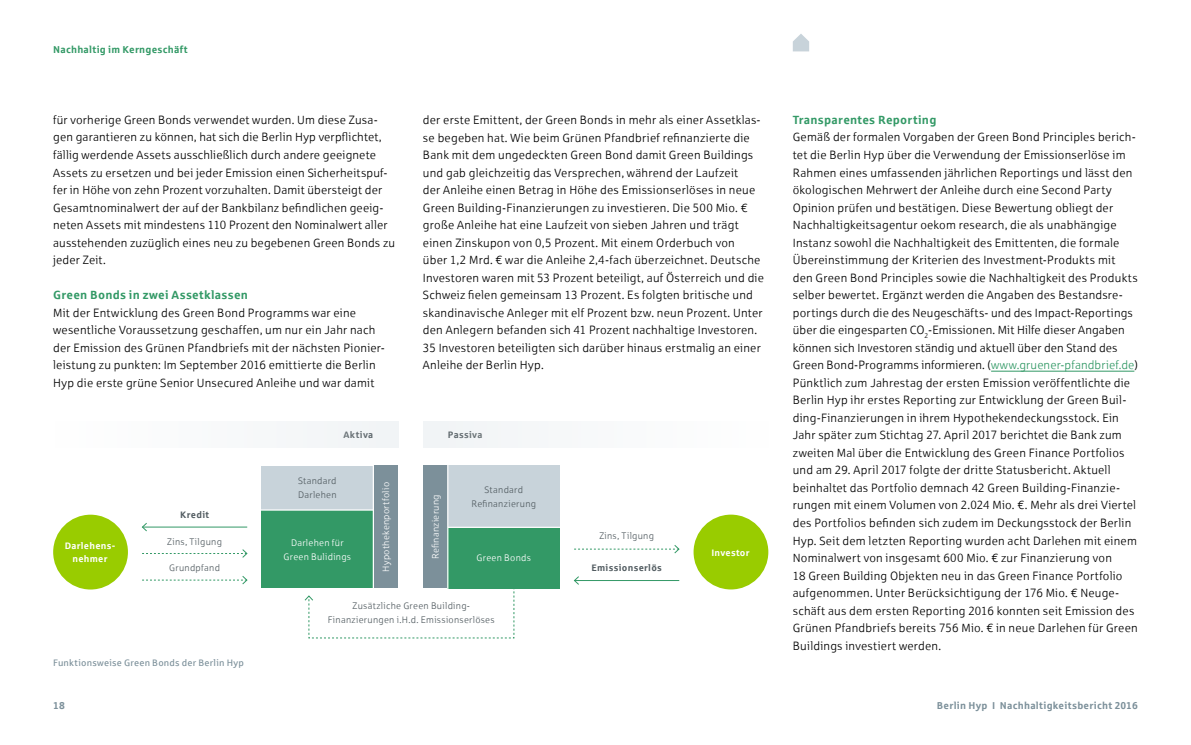
<style>
.page{position:relative;width:1191px;height:745px;background:#fff}
.page>*{position:absolute;margin:0;border:0;box-sizing:border-box;transform-origin:0 0}
.t1{font:11.88px/17.5px "Sparkasse Lt";letter-spacing:.015em;color:#000}
.t2{font:700 11.88px "Sparkasse Rg";letter-spacing:.02em;color:#396}
.t3{font:700 10px "Sparkasse Rg";letter-spacing:.025em;color:#7c909a}
.t4{font:700 10px "Sparkasse Rg";letter-spacing:.025em;color:#396}
.t5{font:9.38px/13.8px "Sparkasse Lt";letter-spacing:.03em;color:#525c61;text-align:center}
.t6{font:9.38px/13.8px "Sparkasse Lt";letter-spacing:.03em;color:#fff;text-align:center}
.t7{font:9.38px "Sparkasse Rg";letter-spacing:.025em;color:#7c909a}
.t8{font:700 9.38px "Sparkasse Rg";letter-spacing:.03em;color:#525c61}
.t9{font:700 9.38px/13.8px "Sparkasse Rg";letter-spacing:.03em;color:#fff;text-align:center}
.s1{color:#396}
</style>
<div class="page">
<svg style="left:793px;top:34px;width:16px;height:17px"></svg>
<hr style="left:991px;top:370px;width:143px;height:1px;background:#396">
<div style="left:261px;top:465px;width:112px;height:44px;background:#c8d3da"></div>
<div style="left:53px;top:421px;width:345px;height:27px;background:#f8f9fa"></div>
<div style="left:423px;top:421px;width:345px;height:27px;background:#f1f4f6"></div>
<div style="left:448px;top:465px;width:112px;height:61px;background:#c8d3da"></div>
<div style="left:373px;top:465px;width:25px;height:123px;background:#7c909a"></div>
<div style="left:423px;top:465px;width:25px;height:123px;background:#7c909a"></div>
<div style="left:261px;top:510px;width:112px;height:78px;background:#396"></div>
<div style="left:448px;top:526px;width:112px;height:62px;background:#396"></div>
<svg style="left:574px;top:545px;width:105px;height:8px"></svg>
<svg style="left:142px;top:576px;width:106px;height:8px"></svg>
<svg style="left:142px;top:549px;width:106px;height:8px"></svg>
<hr style="left:574px;top:580px;width:105px;height:1px;background:#396">
<svg style="left:574px;top:576px;width:5px;height:8px"></svg>
<hr style="left:142px;top:526px;width:105px;height:1px;background:#396">
<svg style="left:142px;top:523px;width:5px;height:8px"></svg>
<div style="left:693px;top:514px;width:75px;height:75px;background:#9c0;border-radius:50%"></div>
<div style="left:53px;top:514px;width:75px;height:75px;background:#9c0;border-radius:50%"></div>
<svg style="left:304px;top:587px;width:210px;height:51px"></svg>
<hr style="left:447px;top:462px;width:1px;height:131px;background:#fff">
<hr style="left:373px;top:462px;width:1px;height:131px;background:#fff">
<hr style="left:448px;top:526px;width:115px;height:1px;background:#fff">
<p class="t4" style="left:53px;top:43px;width:136px">Nachhaltig im Kerngeschäft</p>
<p class="t1" style="left:53px;top:111px;width:343px">für vorherige Green Bonds verwendet wurden. Um diese Zusa&shy;gen garantieren zu können, hat sich die Berlin Hyp verpflichtet, fällig werdende Assets ausschließlich durch andere geeignete Assets zu ersetzen und bei jeder Emission einen Sicherheitspuf&shy;fer in Höhe von zehn Prozent vorzuhalten. Damit übersteigt der Gesamtnominalwert der auf der Bankbilanz befindlichen geeig&shy;neten Assets mit mindestens 110 Prozent den Nominalwert aller ausstehenden zuzüglich eines neu zu begebenen Green Bonds zu jeder Zeit.</p>
<p class="t2" style="left:53px;top:287px;width:196px">Green Bonds in zwei Assetklassen</p>
<p class="t1" style="left:53px;top:303px;width:333px">Mit der Entwicklung des Green Bond Programms war eine wesentliche Voraussetzung geschaffen, um nur ein Jahr nach der Emission des Grünen Pfandbriefs mit der nächsten Pionier&shy;leistung zu punkten: Im September 2016 emittierte die Berlin Hyp die erste grüne Senior Unsecured Anleihe und war damit</p>
<p class="t1" style="left:423px;top:111px;width:342px">der erste Emittent, der Green Bonds in mehr als einer Assetklas&shy;se begeben hat. Wie beim Grünen Pfandbrief refinanzierte die Bank mit dem ungedeckten Green Bond damit Green Buildings und gab gleichzeitig das Versprechen, während der Laufzeit<br>der Anleihe einen Betrag in Höhe des Emissionserlöses in neue Green Building-Finanzierungen zu investieren. Die 500 Mio. € große Anleihe hat eine Laufzeit von sieben Jahren und trägt einen Zinskupon von 0,5 Prozent. Mit einem Orderbuch von<br>über 1,2 Mrd. € war die Anleihe 2,4-fach überzeichnet. Deutsche Investoren waren mit 53 Prozent beteiligt, auf Österreich und die Schweiz fielen gemeinsam 13 Prozent. Es folgten britische und skandinavische Anleger mit elf Prozent bzw. neun Prozent. Unter den Anlegern befanden sich 41 Prozent nachhaltige Investoren.<br>35 Investoren beteiligten sich darüber hinaus erstmalig an einer Anleihe der Berlin Hyp.</p>
<p class="t2" style="left:793px;top:112px;width:145px">Transparentes Reporting</p>
<p class="t1" style="left:793px;top:128px;width:346px">Gemäß der formalen Vorgaben der Green Bond Principles berich&shy;tet die Berlin Hyp über die Verwendung der Emissionserlöse im Rahmen eines umfassenden jährlichen Reportings und lässt den ökologischen Mehrwert der Anleihe durch eine Second Party Opinion prüfen und bestätigen. Diese Bewertung obliegt der Nachhaltigkeitsagentur oekom research, die als unabhängige Instanz sowohl die Nachhaltigkeit des Emittenten, die formale Übereinstimmung der Kriterien des Investment-Produkts mit den Green Bond Principles sowie die Nachhaltigkeit des Produkts selber bewertet. Ergänzt werden die Angaben des Bestandsre&shy;portings durch die des Neugeschäfts- und des Impact-Reportings über die eingesparten CO<sub>2</sub>-Emissionen. Mit Hilfe dieser Angaben können sich Investoren ständig und aktuell über den Stand des Green Bond-Programms informieren. (<span class="s1">www.gruener-pfandbrief.de</span>)<br>Pünktlich zum Jahrestag der ersten Emission veröffentlichte die Berlin Hyp ihr erstes Reporting zur Entwicklung der Green Buil&shy;ding-Finanzierungen in ihrem Hypothekendeckungsstock. Ein Jahr später zum Stichtag 27. April 2017 berichtet die Bank zum zweiten Mal über die Entwicklung des Green Finance Portfolios und am 29. April 2017 folgte der dritte Statusbericht. Aktuell beinhaltet das Portfolio demnach 42 Green Building-Finanzie&shy;rungen mit einem Volumen von 2.024 Mio. €. Mehr als drei Viertel des Portfolios befinden sich zudem im Deckungsstock der Berlin Hyp. Seit dem letzten Reporting wurden acht Darlehen mit einem Nominalwert von insgesamt 600 Mio. € zur Finanzierung von<br>18 Green Building Objekten neu in das Green Finance Portfolio aufgenommen. Unter Berücksichtigung der 176 Mio. € Neuge&shy;schäft aus dem ersten Reporting 2016 konnten seit Emission des Grünen Pfandbriefs bereits 756 Mio. € in neue Darlehen für Green Buildings investiert werden.</p>
<p class="t8" style="left:343px;top:429px;width:31px">Aktiva</p>
<p class="t8" style="left:448px;top:429px;width:36px">Passiva</p>
<p class="t5" style="left:298px;top:473px;width:40px;text-align:left">Standard<br>Darlehen</p>
<p class="t6" style="left:379px;top:571px;width:91px;rotate:-90deg">Hypothekenportfolio</p>
<p class="t5" style="left:471px;top:482px;width:66px">Standard<br>Refinanzierung</p>
<p class="t6" style="left:428px;top:559px;width:66px;rotate:-90deg">Refinanzierung</p>
<p class="t8" style="left:180px;top:508px;width:30px">Kredit</p>
<p class="t5" style="left:599px;top:528px;width:56px">Zins, Tilgung</p>
<p class="t5" style="left:167px;top:534px;width:56px">Zins, Tilgung</p>
<p class="t6" style="left:283px;top:535px;width:69px">Darlehen für<br>Green Bulidings</p>
<p class="t9" style="left:65px;top:538px;width:52px">Darlehens&shy;nehmer</p>
<p class="t9" style="left:711px;top:544px;width:40px">Investor</p>
<p class="t6" style="left:476px;top:550px;width:56px">Green Bonds</p>
<p class="t5" style="left:169px;top:560px;width:52px">Grundpfand</p>
<p class="t8" style="left:591px;top:561px;width:72px">Emissionserlös</p>
<p class="t5" style="left:328px;top:598px;width:168px">Zusätzliche Green Building-<br>Finanzierungen i.H.d. Emissionserlöses</p>
<p class="t7" style="left:53px;top:656px;width:192px">Funktionsweise Green Bonds der Berlin Hyp</p>
<p class="t3" style="left:53px;top:698px;width:13px">18</p>
<p class="t3" style="left:937px;top:698px;width:202px">Berlin Hyp I Nachhaltigkeitsbericht 2016</p>
</div>
